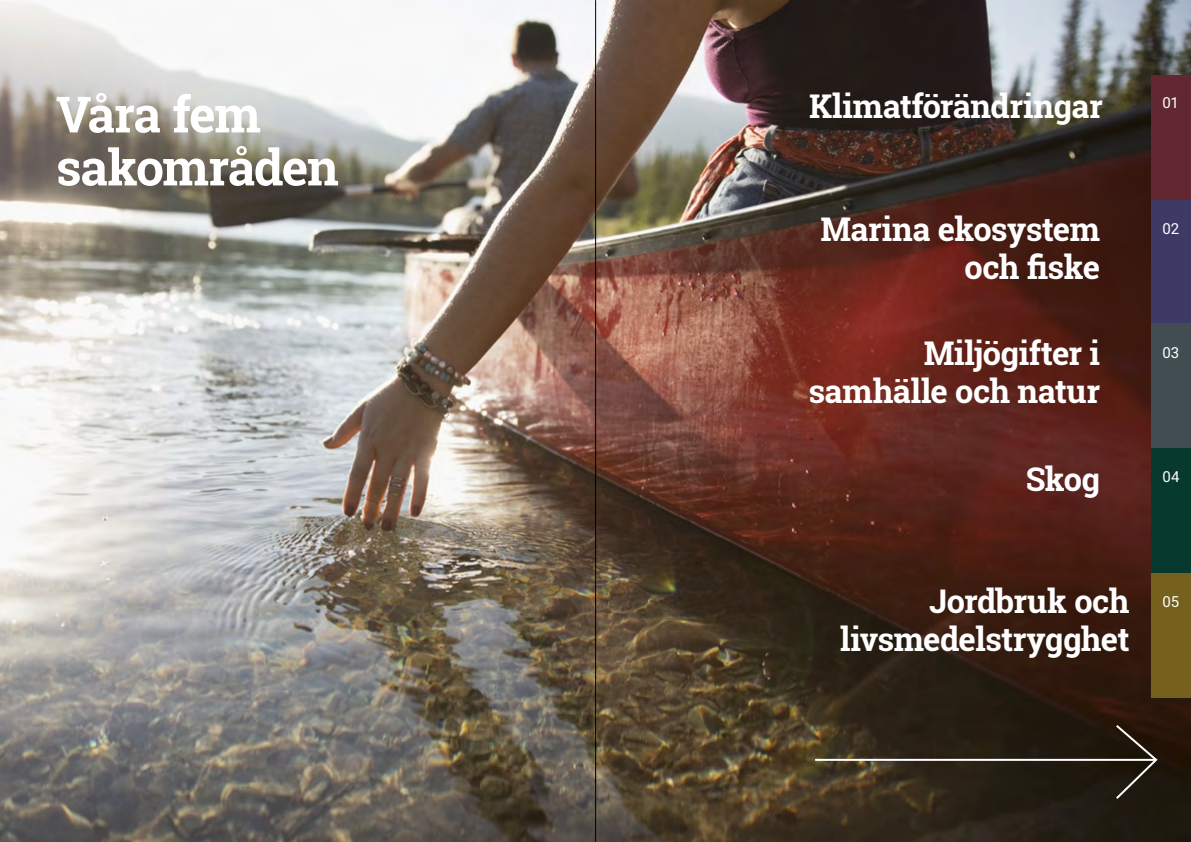
<style>
.page{position:relative;width:1191px;height:842px;background:#fff}
.page>*{position:absolute;margin:0;border:0;box-sizing:border-box;transform-origin:0 0}
.t1{font:700 50px/53px "Roboto Slab PRINT";letter-spacing:-.03em;color:#fff}
.t2{font:700 32.6px/37.9px "Roboto Slab PRINT";letter-spacing:-.02em;color:#fff;text-align:right}
.t3{font:15px "Roboto PRINT";letter-spacing:-.01em;color:#fff}
.s1{font-family:"Roboto PRINT"}
</style>
<div class="page">
<img style="left:0;top:0;width:1191px;height:842px">
<div style="left:1151px;top:200px;width:40px;height:125px;background:#3e3a66"></div>
<div style="left:1151px;top:76px;width:40px;height:124px;background:#622831"></div>
<div style="left:1151px;top:324px;width:40px;height:124px;background:#424d52"></div>
<div style="left:1151px;top:573px;width:40px;height:124px;background:#75611d"></div>
<div style="left:1151px;top:448px;width:40px;height:125px;background:#08392e"></div>
<hr style="left:815px;top:759px;width:340px;height:2px;background:#fff">
<svg style="left:1114px;top:723px;width:45px;height:78px;background:#31281e"></svg>
<hr style="left:595px;top:0;width:1px;height:842px;background:#000">
<h1 class="t1" style="left:56px;top:87px;width:284px">Våra fem sakområden</h1>
<p class="t2" style="left:809px;top:86px;width:295px">Klimatförändringar</p>
<p class="t2" style="left:820px;top:210px;width:281px">Marina ekosystem och fiske</p>
<p class="t2" style="left:808px;top:334px;width:293px">Miljögifter i samhälle och natur</p>
<p class="t2" style="left:1025px;top:460px;width:76px">Skog</p>
<p class="t3" style="left:1162px;top:92px;width:18px">01</p>
<p class="t3" style="left:1162px;top:218px;width:18px">02</p>
<p class="t3" style="left:1162px;top:342px;width:18px">03</p>
<p class="t3" style="left:1162px;top:466px;width:18px">04</p>
<p class="t2" style="left:840px;top:582px;width:291px"><span class="s1">J</span>ordbruk och livsmedelstrygghet</p>
<p class="t3" style="left:1162px;top:591px;width:18px">05</p>
</div>
